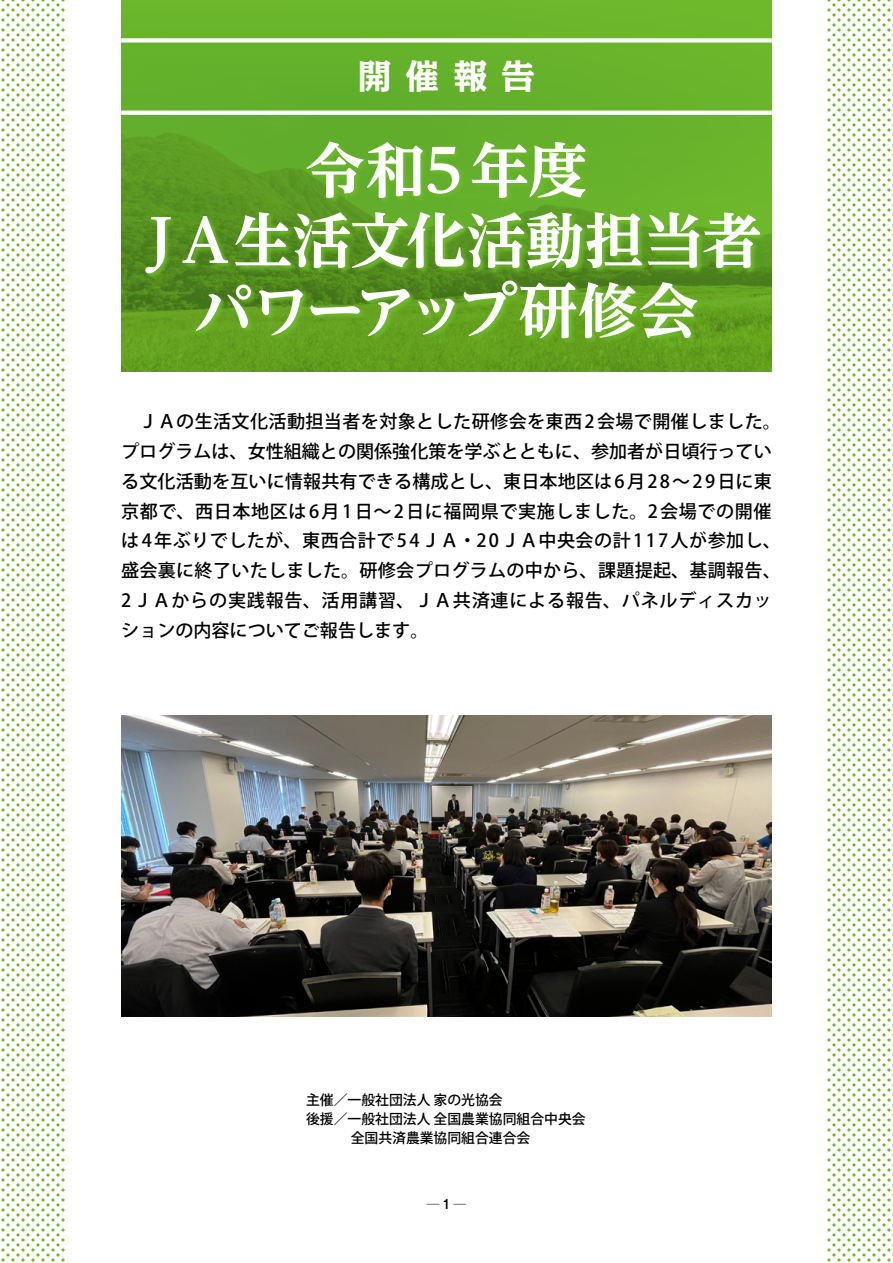
<style>
.page{position:relative;width:893px;height:1263px;background:#fff}
.page>*{position:absolute;margin:0;border:0;box-sizing:border-box;transform-origin:0 0}
.t1{font:700 expanded 59.55px/70.2px "UD Reimin Pr 6";letter-spacing:-.015em;color:#fff;text-align:center}
.t2{font:700 34.05px "Kakumin Pro";color:#fff}
.t3{font:500 18px/29.7px "Koz Go Pro";letter-spacing:.02em;color:#000}
.t4{font:500 13.8px/19.2px "Koz Go Pro";color:#000}
.t5{font:500 12.75px "Gothic MB101 Pro";color:#000}
</style>
<div class="page">
<svg style="left:1px;top:0;width:64px;height:1262px"></svg>
<svg style="left:827px;top:0;width:66px;height:1262px"></svg>
<img style="left:121px;top:0;width:651px;height:371px">
<svg style="left:144px;top:140px;width:623px;height:206px;background:#60a224"></svg>
<svg style="left:121px;top:111px;width:651px;height:4px"></svg>
<div style="left:121px;top:38px;width:651px;height:5px;background:#fff"></div>
<img style="left:121px;top:715px;width:651px;height:301px">
<h2 class="t2" style="left:358px;top:49px;width:179px">開催報告</h2>
<h1 class="t1" style="left:131px;top:134px;width:633px">令和5年度<br>ＪＡ生活文化活動担当者パワーアップ研修会</h1>
<p class="t3" style="left:121px;top:408px;width:661px;text-indent:18px">ＪＡの生活文化活動担当者を対象とした研修会を東西 2会場で開催しました。プログラムは、女性組織との関係強化策を学ぶとともに、参加者が日頃行っている文化活動を互いに情報共有できる構成とし、東日本地区は 6 月 2 8 ～ 2 9 日に東京都で、西日本地区は6月1日～2日に福岡県で実施しました。2会場での開催は4年ぶりでしたが、東西合計で54ＪＡ・20ＪＡ中央会の計117人が参加し、盛会裏に終了いたしました。研修会プログラムの中から、課題提起、基調報告、2ＪＡからの実践報告、活用講習、ＪＡ共済連による報告、パネルディスカッションの内容についてご報告します。</p>
<p class="t4" style="left:306px;top:1091px;width:281px">主催／一般社団法人 家の光協会<br>後援／一般社団法人 全国農業協同組合中央会　　　 全国共済農業協同組合連合会</p>
<p class="t5" style="left:427px;top:1194px;width:41px">─1─</p>
</div>
